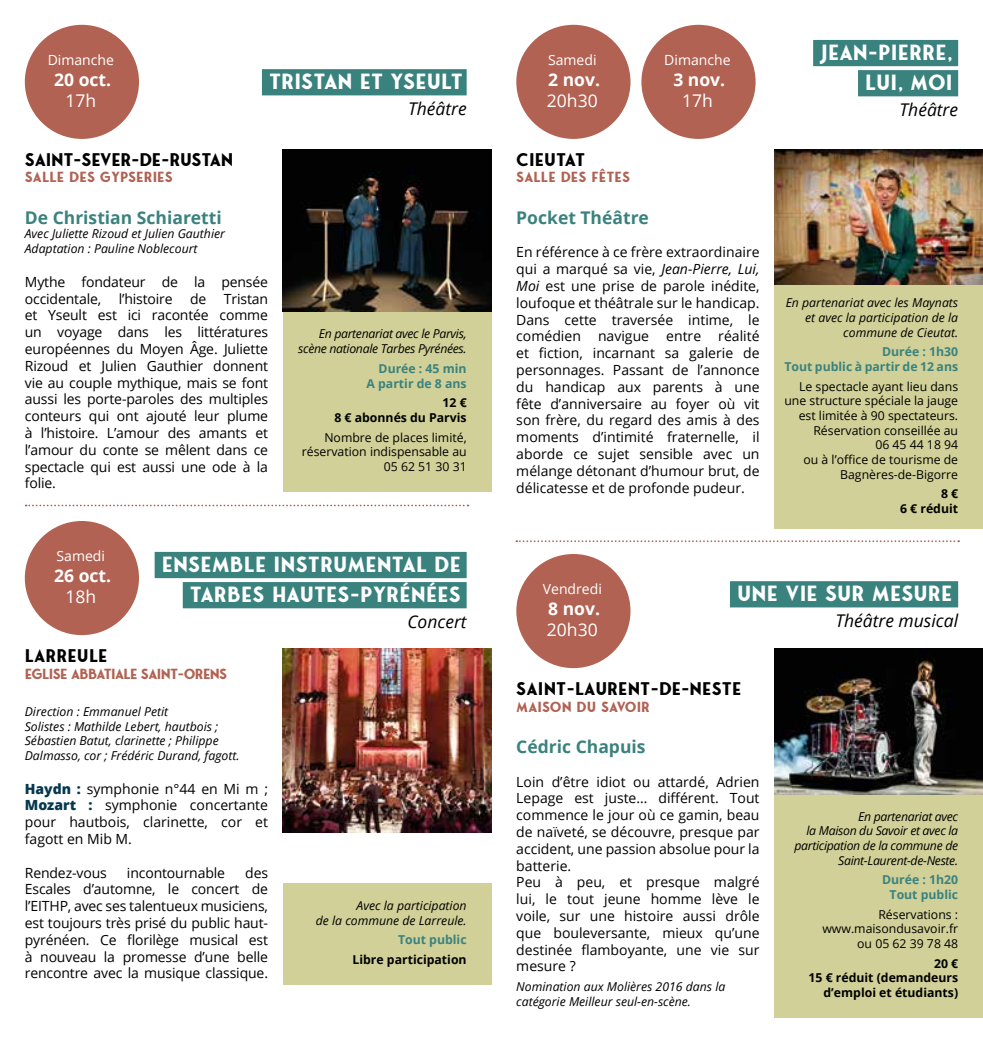
<style>
.page{position:relative;width:983px;height:1042px;background:#fff}
.page>*{position:absolute;margin:0;border:0;box-sizing:border-box;transform-origin:0 0}
.t1{font:700 21px/30.1px "Fonseca";color:#fff;text-align:right}
.t2{font:700 17.5px "Open Sans";color:#3a827e}
.t3{font:700 17.5px "Fonseca";color:#000}
.t4{font:italic 17.5px "Open Sans";color:#000}
.t5{font:700 17.5px "Open Sans";color:#fff}
.t6{font:700 17.5px "Fonseca";letter-spacing:-.02em;color:#000}
.t7{font:17.5px "Open Sans";color:#fff}
.t8{font:14px/16.8px "Open Sans";color:#000;text-align:justify}
.t9{font:700 14px "Fonseca";color:#b16252}
.t10{font:14px "Open Sans";color:#fff}
.t11{font:700 14px "Fonseca";letter-spacing:-.05em;color:#b16252}
.t12{font:italic 12.25px/14.7px "Open Sans";color:#000}
.t13{font:12.25px/14.7px "Open Sans";color:#000;text-align:right}
.t14{font:italic 12.25px/14.7px "Open Sans";letter-spacing:-.025em;color:#000;text-align:right}
.t15{font:700 12.25px/14.7px "Open Sans";color:#000;text-align:right}
.t16{font:700 12.25px/14.7px "Open Sans";color:#3a827e;text-align:right}
.s1{color:#3a827e}
.s2{font-weight:800;color:#05384f}
.s3{font-style:italic}
</style>
<div class="page">
<div style="left:25px;top:25px;width:114px;height:114px;background:#b16252;border-radius:50%"></div>
<div style="left:262px;top:69px;width:204px;height:26px;background:#3a827e"></div>
<svg style="left:26px;top:504px;width:442px;height:2px"></svg>
<div style="left:283px;top:311px;width:208px;height:181px;background:#d0d098"></div>
<img style="left:283px;top:150px;width:208px;height:161px">
<div style="left:25px;top:521px;width:114px;height:114px;background:#b16252;border-radius:50%"></div>
<div style="left:155px;top:552px;width:311px;height:26px;background:#3a827e"></div>
<div style="left:183px;top:582px;width:283px;height:26px;background:#3a827e"></div>
<div style="left:283px;top:882px;width:208px;height:102px;background:#d0d098"></div>
<img style="left:283px;top:648px;width:208px;height:184px">
<svg style="left:516px;top:540px;width:442px;height:2px"></svg>
<div style="left:516px;top:25px;width:114px;height:114px;background:#b16252;border-radius:50%"></div>
<div style="left:813px;top:40px;width:144px;height:26px;background:#3a827e"></div>
<div style="left:857px;top:70px;width:100px;height:26px;background:#3a827e"></div>
<div style="left:641px;top:25px;width:114px;height:114px;background:#b16252;border-radius:50%"></div>
<img style="left:774px;top:150px;width:208px;height:135px">
<div style="left:516px;top:554px;width:114px;height:114px;background:#b16252;border-radius:50%"></div>
<div style="left:729px;top:581px;width:228px;height:26px;background:#3a827e"></div>
<div style="left:774px;top:794px;width:208px;height:223px;background:#d0d098"></div>
<div style="left:774px;top:285px;width:208px;height:243px;background:#d0d098"></div>
<img style="left:774px;top:648px;width:208px;height:146px">
<p class="t10" style="left:48px;top:50px;width:68px">Dimanche</p>
<p class="t5" style="left:54px;top:67px;width:58px">20 oct.</p>
<p class="t7" style="left:65px;top:88px;width:32px">17h</p>
<p class="t6" style="left:25px;top:148px;width:210px">SAINT-SEVER-DE-RUSTAN</p>
<p class="t9" style="left:25px;top:169px;width:149px">SALLE DES GYPSERIES</p>
<h1 class="t1" style="left:269px;top:67px;width:199px">TRISTAN ET YSEULT<span class="s1">,</span></h1>
<p class="t4" style="left:408px;top:97px;width:60px">Théâtre</p>
<p class="t2" style="left:25px;top:205px;width:198px">De Christian Schiaretti</p>
<p class="t12" style="left:25px;top:226px;width:202px">Avec Juliette Rizoud et Julien Gauthier<br>Adaptation : Pauline Noblecourt</p>
<p class="t8" style="left:25px;top:273px;width:245px">Mythe fondateur de la pensée occidentale, l’histoire de Tristan et Yseult est ici racontée comme un voyage dans les littératures européennes du Moyen Âge. Juliette Rizoud et Julien Gauthier donnent vie au couple mythique, mais se font aussi les porte-paroles des multiples conteurs qui ont ajouté leur plume à l’histoire. L’amour des amants et l’amour du conte se mêlent dans ce spectacle qui est aussi une ode à la folie.</p>
<p class="t14" style="left:298px;top:326px;width:170px">En partenariat avec le Parvis, scène nationale Tarbes Pyrénées.</p>
<p class="t16" style="left:366px;top:361px;width:102px">Durée : 45 min<br>A partir de 8 ans</p>
<p class="t15" style="left:334px;top:395px;width:134px">12 €<br>8 € abonnés du Parvis</p>
<p class="t13" style="left:302px;top:429px;width:166px">Nombre de places limité, réservation indispensable au<br>05 62 51 30 31</p>
<p class="t10" style="left:57px;top:546px;width:50px">Samedi</p>
<p class="t5" style="left:54px;top:563px;width:58px">26 oct.</p>
<p class="t7" style="left:65px;top:584px;width:32px">18h</p>
<h1 class="t1" style="left:162px;top:549px;width:306px">ENSEMBLE INSTRUMENTAL DE<span class="s1">,<br></span>TARBES HAUTES-PYRÉNÉES<span class="s1">,</span></h1>
<p class="t4" style="left:407px;top:610px;width:61px">Concert</p>
<p class="t3" style="left:25px;top:645px;width:84px">LARREULE</p>
<p class="t11" style="left:25px;top:665px;width:204px">EGLISE ABBATIALE SAINT-ORENS</p>
<p class="t12" style="left:25px;top:704px;width:216px">Direction : Emmanuel Petit<br>Solistes : Mathilde Lebert, hautbois ; Sébastien Batut, clarinette ; Philippe Dalmasso, cor ; Frédéric Durand, fagott.</p>
<p class="t8" style="left:25px;top:780px;width:245px"><span class="s2">Haydn :</span> symphonie n°44 en Mi m ; <span class="s2">Mozart :</span> symphonie concertante pour hautbois, clarinette, cor et fagott en Mib M.</p>
<p class="t8" style="left:25px;top:864px;width:83px">Rendez-vous</p>
<p class="t8" style="left:127px;top:864px;width:100px">incontournable</p>
<p class="t8" style="left:25px;top:864px;width:245px;text-indent:220px">des Escales d’automne, le concert de l’EITHP, avec ses talentueux musiciens, est toujours très prisé du public haut&shy;pyrénéen. Ce florilège musical est à nouveau la promesse d’une belle rencontre avec la musique classique.</p>
<p class="t12" style="left:316px;top:897px;width:152px;text-align:right">Avec la participation<br>de la commune de Larreule.</p>
<p class="t16" style="left:398px;top:932px;width:70px">Tout public</p>
<p class="t15" style="left:352px;top:952px;width:116px">Libre participation</p>
<p class="t10" style="left:548px;top:50px;width:50px">Samedi</p>
<p class="t5" style="left:548px;top:67px;width:53px">2 nov.</p>
<p class="t7" style="left:547px;top:88px;width:52px">20h30</p>
<p class="t3" style="left:516px;top:148px;width:70px">CIEUTAT</p>
<p class="t9" style="left:516px;top:169px;width:115px">SALLE DES FÊTES</p>
<p class="t10" style="left:664px;top:50px;width:68px">Dimanche</p>
<p class="t5" style="left:673px;top:67px;width:53px">3 nov.</p>
<p class="t7" style="left:682px;top:88px;width:32px">17h</p>
<p class="t2" style="left:516px;top:205px;width:134px">Pocket Théâtre</p>
<p class="t8" style="left:516px;top:243px;width:245px">En référence à ce frère extraordinaire qui a marqué sa vie, <span class="s3">Jean-Pierre, Lui, Moi</span> est une prise de parole inédite, loufoque et théâtrale sur le handicap.<br>Dans cette traversée intime, le comédien navigue entre réalité et fiction, incarnant sa galerie de personnages. Passant de l’annonce du handicap aux parents à une fête d’anniversaire au foyer où vit son frère, du regard des amis à des moments d’intimité fraternelle, il aborde ce sujet sensible avec un mélange détonant d’humour brut, de délicatesse et de profonde pudeur.</p>
<h1 class="t1" style="left:820px;top:37px;width:139px">JEAN-PIERRE,<span class="s1">,<br></span>LUI, MOI<span class="s1">,</span></h1>
<p class="t4" style="left:899px;top:98px;width:60px">Théâtre</p>
<p class="t12" style="left:785px;top:295px;width:174px;text-align:right">En partenariat avec les Maynats et avec la participation de la commune de Cieutat.</p>
<p class="t16" style="left:784px;top:344px;width:175px">Durée : 1h30<br>Tout public à partir de 12 ans</p>
<p class="t13" style="left:784px;top:378px;width:175px">Le spectacle ayant lieu dans une structure spéciale la jauge est limitée à 90 spectateurs.<br>Réservation conseillée au<br>06 45 44 18 94<br>ou à l’office de tourisme de<br>Bagnères-de-Bigorre</p>
<p class="t15" style="left:899px;top:486px;width:60px">8 €<br>6 € réduit</p>
<p class="t10" style="left:542px;top:579px;width:61px">Vendredi</p>
<p class="t5" style="left:548px;top:596px;width:53px">8 nov.</p>
<p class="t7" style="left:547px;top:617px;width:52px">20h30</p>
<h1 class="t1" style="left:737px;top:579px;width:222px">UNE VIE SUR MESURE<span class="s1">,</span></h1>
<p class="t4" style="left:835px;top:609px;width:124px">Théâtre musical</p>
<p class="t3" style="left:516px;top:678px;width:227px">SAINT-LAURENT-DE-NESTE</p>
<p class="t9" style="left:516px;top:698px;width:135px">MAISON DU SAVOIR</p>
<p class="t2" style="left:516px;top:734px;width:131px">Cédric Chapuis</p>
<p class="t8" style="left:516px;top:773px;width:245px;text-align:left">Loin d’être idiot ou attardé, Adrien<br>Lepage est juste… différent. Tout commence le jour où ce gamin, beau de naïveté, se découvre, presque par accident, une passion absolue pour la batterie.<br>Peu à peu, et presque malgré lui, le tout jeune homme lève le voile, sur une histoire aussi drôle que bouleversante, mieux qu’une destinée flamboyante, une vie sur mesure ?</p>
<p class="t12" style="left:516px;top:979px;width:210px">Nomination aux Molières 2016 dans la catégorie Meilleur seul-en-scène.</p>
<p class="t14" style="left:794px;top:808px;width:165px">En partenariat avec<br>la Maison du Savoir et avec la participation de la commune de<br>Saint-Laurent-de-Neste.</p>
<p class="t16" style="left:881px;top:872px;width:78px">Durée : 1h20<br>Tout public</p>
<p class="t13" style="left:822px;top:906px;width:137px">Réservations : www.maisondusavoir.fr ou 05 62 39 78 48</p>
<p class="t15" style="left:808px;top:955px;width:151px">20 €<br>15 € réduit (demandeurs d’emploi et étudiants)</p>
</div>
